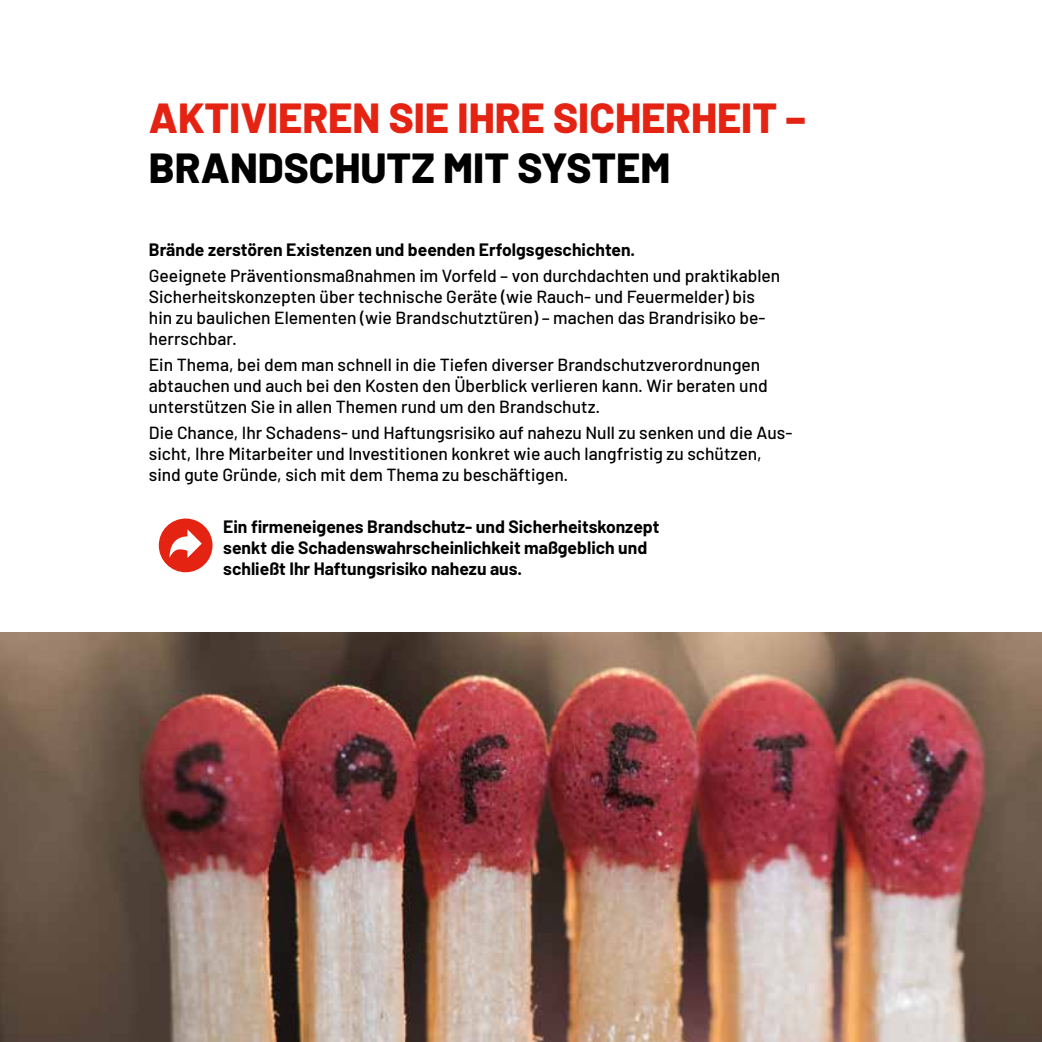
<style>
.page{position:relative;width:1042px;height:1042px;background:#fff}
.page>*{position:absolute;margin:0;border:0;box-sizing:border-box;transform-origin:0 0}
.t1{font:800 42px "Barlow";color:#e42313}
.t2{font:800 42px "Barlow";color:#000}
.t3{font:500 17.5px/21px "Barlow";color:#000}
.t4{font:700 17.5px/21px "Barlow";color:#000}
</style>
<div class="page">
<img style="left:0;top:632px;width:1042px;height:410px">
<svg style="left:159px;top:518px;width:53px;height:54px"></svg>
<h1 class="t1" style="left:149px;top:86px;width:659px">AKTIVIEREN SIE IHRE SICHERHEIT –</h1>
<h1 class="t2" style="left:149px;top:136px;width:523px">BRANDSCHUTZ MIT SYSTEM</h1>
<p class="t4" style="left:149px;top:237px;width:488px">Brände zerstören Existenzen und beenden Erfolgsgeschichten.</p>
<p class="t3" style="left:149px;top:263px;width:633px">Geeignete Präventionsmaßnahmen im Vorfeld – von durchdachten und praktikablen Sicherheitskonzepten über technische Geräte (wie Rauch- und Feuermelder) bis hin zu baulichen Elementen (wie Brandschutztüren) – machen das Brandrisiko be&shy;herrschbar.</p>
<p class="t3" style="left:149px;top:352px;width:620px">Ein Thema, bei dem man schnell in die Tiefen diverser Brandschutzverordnungen abtauchen und auch bei den Kosten den Überblick verlieren kann. Wir beraten und unterstützen Sie in allen Themen rund um den Brandschutz.</p>
<p class="t3" style="left:149px;top:420px;width:645px">Die Chance, Ihr Schadens- und Haftungsrisiko auf nahezu Null zu senken und die Aus&shy;sicht, Ihre Mitarbeiter und Investitionen konkret wie auch langfristig zu schützen, sind gute Gründe, sich mit dem Thema zu beschäftigen.</p>
<p class="t4" style="left:223px;top:514px;width:438px">Ein firmeneigenes Brandschutz- und Sicherheitskonzept senkt die Schadenswahrscheinlichkeit maßgeblich und schließt Ihr Haftungsrisiko nahezu aus.</p>
</div>
